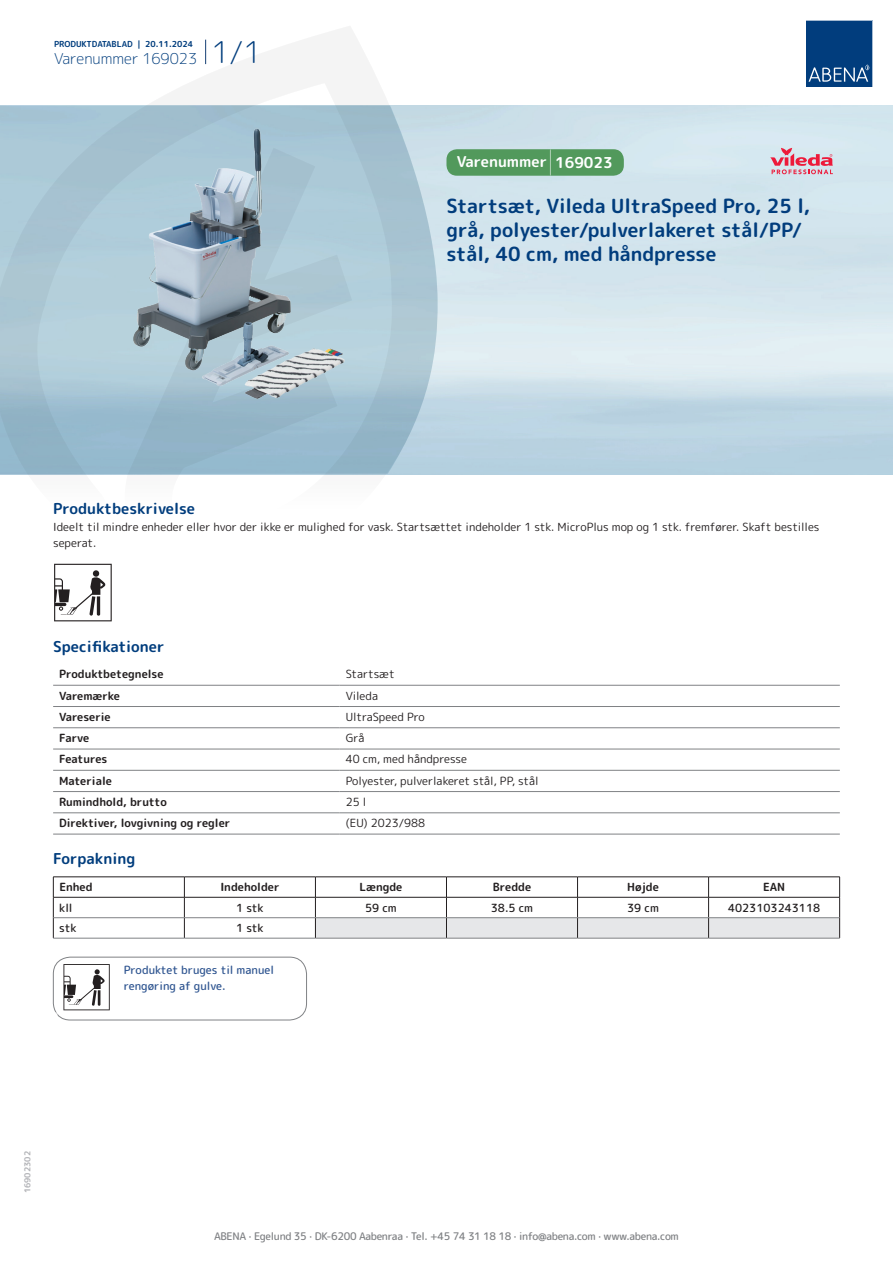
<style>
.page{position:relative;width:893px;height:1263px;background:#fff}
.page>*{position:absolute;margin:0;border:0;box-sizing:border-box;transform-origin:0 0}
.t1{font:700 19.5px/24px "Rounded Mplus 1 c";color:#013d7d}
.t2{font:700 15px "Rounded Mplus 1 c";color:#013d7d}
.t3{font:300 15px "Rounded Mplus 1 c";color:#013d7d}
.t4{font:700 15px "Rounded Mplus 1 c";color:#fff}
.t5{font:11.25px/16.5px "Rounded Mplus 1 c";color:#231f20}
.t6{font:700 11.25px "Rounded Mplus 1 c";color:#231f20}
.t7{font:500 11.25px "Rounded Mplus 1 c";color:#231f20}
.t8{font:500 11.25px/16.5px "Rounded Mplus 1 c";color:#305691}
.t9{font:500 10.5px "Rounded Mplus 1 c";letter-spacing:-.03em;color:#808285}
.t10{font:700 10.5px "Rounded Mplus 1 c";color:#fff}
.t11{font:700 8.25px "Rounded Mplus 1 c";color:#013d7d}
.t12{font:700 8.25px "Rounded Mplus 1 c";color:#b2b3b7}
.s1{font-size:30px}
.s2{font-size:25.5px}
</style>
<div class="page">
<svg style="left:0;top:26px;width:439px;height:538px"></svg>
<svg style="left:0;top:106px;width:438px;height:368px;background:#a6c3d2"></svg>
<svg style="left:205px;top:40px;width:1px;height:24px"></svg>
<svg style="left:806px;top:20px;width:67px;height:67px;background:#144b86"></svg>
<img style="left:129px;top:127px;width:220px;height:275px">
<svg style="left:54px;top:564px;width:58px;height:57px"></svg>
<hr style="left:53px;top:685px;width:287px;height:1px;background:#808285">
<hr style="left:340px;top:685px;width:500px;height:1px;background:#808285">
<hr style="left:53px;top:706px;width:287px;height:1px;background:#808285">
<hr style="left:340px;top:706px;width:500px;height:1px;background:#808285">
<hr style="left:53px;top:727px;width:287px;height:1px;background:#808285">
<hr style="left:340px;top:727px;width:500px;height:1px;background:#808285">
<hr style="left:53px;top:749px;width:287px;height:1px;background:#808285">
<hr style="left:340px;top:749px;width:500px;height:1px;background:#808285">
<hr style="left:53px;top:770px;width:287px;height:1px;background:#808285">
<hr style="left:340px;top:770px;width:500px;height:1px;background:#808285">
<hr style="left:53px;top:791px;width:287px;height:1px;background:#808285">
<hr style="left:340px;top:791px;width:500px;height:1px;background:#808285">
<hr style="left:53px;top:812px;width:287px;height:1px;background:#808285">
<hr style="left:340px;top:812px;width:500px;height:1px;background:#808285">
<hr style="left:53px;top:834px;width:287px;height:1px;background:#808285">
<hr style="left:340px;top:834px;width:500px;height:1px;background:#808285">
<hr style="left:53px;top:876px;width:131px;height:1px;background:#231f20">
<hr style="left:184px;top:876px;width:131px;height:1px;background:#231f20">
<hr style="left:315px;top:876px;width:131px;height:1px;background:#231f20">
<hr style="left:446px;top:876px;width:131px;height:1px;background:#231f20">
<hr style="left:577px;top:876px;width:132px;height:1px;background:#231f20">
<hr style="left:709px;top:876px;width:131px;height:1px;background:#231f20">
<hr style="left:53px;top:897px;width:131px;height:1px;background:#231f20">
<hr style="left:184px;top:897px;width:131px;height:1px;background:#231f20">
<svg style="left:53px;top:877px;width:1px;height:61px"></svg>
<svg style="left:184px;top:877px;width:1px;height:61px"></svg>
<svg style="left:315px;top:877px;width:525px;height:61px"></svg>
<hr style="left:54px;top:917px;width:130px;height:1px;background:#808285">
<hr style="left:184px;top:917px;width:131px;height:1px;background:#808285">
<hr style="left:315px;top:917px;width:131px;height:1px;background:#808285">
<hr style="left:446px;top:917px;width:131px;height:1px;background:#808285">
<hr style="left:577px;top:917px;width:132px;height:1px;background:#808285">
<hr style="left:709px;top:917px;width:130px;height:1px;background:#808285">
<hr style="left:53px;top:938px;width:131px;height:1px;background:#808285">
<hr style="left:184px;top:938px;width:131px;height:1px;background:#808285">
<hr style="left:315px;top:938px;width:131px;height:1px;background:#808285">
<hr style="left:446px;top:938px;width:131px;height:1px;background:#808285">
<hr style="left:577px;top:938px;width:132px;height:1px;background:#808285">
<hr style="left:709px;top:938px;width:131px;height:1px;background:#808285">
<svg style="left:63px;top:964px;width:47px;height:46px"></svg>
<div style="left:53px;top:957px;width:254px;height:63px;border:1px solid #808285;border-radius:17px"></div>
<div style="left:446px;top:149px;width:178px;height:27px;background:#52995c;border-radius:10px"></div>
<svg style="left:770px;top:148px;width:63px;height:26px;background:#dca6b5"></svg>
<p class="t11" style="left:54px;top:38px;width:141px">PRODUKTDATABLAD | 20.11.2024</p>
<h2 class="t3" style="left:54px;top:48px;width:209px">Varenummer 169023 <span class="s1">1/1</span></h2>
<h2 class="t4" style="left:457px;top:151px;width:157px">Varenummer <span class="s2">|</span> 169023</h2>
<h1 class="t1" style="left:446px;top:194px;width:365px">Startsæt, Vileda UltraSpeed Pro, 25 l, grå, polyester/pulverlakeret stål/PP/ stål, 40 cm, med håndpresse</h1>
<h2 class="t2" style="left:53px;top:498px;width:143px">Produktbeskrivelse</h2>
<p class="t5" style="left:53px;top:518px;width:768px">Ideelt til mindre enheder eller hvor der ikke er mulighed for vask. Startsættet indeholder 1 stk. MicroPlus mop og 1 stk. fremfører. Skaft bestilles seperat.</p>
<h2 class="t2" style="left:53px;top:635px;width:113px">Specifikationer</h2>
<p class="t6" style="left:59px;top:666px;width:106px">Produktbetegnelse</p>
<p class="t5" style="left:346px;top:666px;width:50px">Startsæt</p>
<p class="t6" style="left:59px;top:688px;width:62px">Varemærke</p>
<p class="t5" style="left:346px;top:687px;width:34px">Vileda</p>
<p class="t6" style="left:59px;top:709px;width:53px">Vareserie</p>
<p class="t5" style="left:346px;top:708px;width:81px">UltraSpeed Pro</p>
<p class="t6" style="left:59px;top:730px;width:32px">Farve</p>
<p class="t5" style="left:346px;top:730px;width:20px">Grå</p>
<p class="t6" style="left:59px;top:751px;width:50px">Features</p>
<p class="t5" style="left:346px;top:751px;width:123px">40 cm, med håndpresse</p>
<p class="t6" style="left:59px;top:773px;width:54px">Materiale</p>
<p class="t5" style="left:346px;top:772px;width:195px">Polyester, pulverlakeret stål, PP, stål</p>
<p class="t6" style="left:59px;top:794px;width:109px">Rumindhold, brutto</p>
<p class="t5" style="left:346px;top:794px;width:22px">25 l</p>
<p class="t6" style="left:59px;top:815px;width:173px">Direktiver, lovgivning og regler</p>
<p class="t5" style="left:346px;top:815px;width:81px">(EU) 2023/988</p>
<h2 class="t2" style="left:53px;top:848px;width:84px">Forpakning</h2>
<p class="t6" style="left:59px;top:879px;width:35px">Enhed</p>
<p class="t6" style="left:220px;top:879px;width:61px">Indeholder</p>
<p class="t6" style="left:359px;top:879px;width:44px">Længde</p>
<p class="t6" style="left:493px;top:879px;width:40px">Bredde</p>
<p class="t6" style="left:627px;top:879px;width:33px">Højde</p>
<p class="t6" style="left:763px;top:879px;width:24px">EAN</p>
<p class="t7" style="left:59px;top:900px;width:15px">kll</p>
<p class="t7" style="left:236px;top:900px;width:29px">1 stk</p>
<p class="t7" style="left:365px;top:900px;width:33px">59 cm</p>
<p class="t7" style="left:491px;top:900px;width:44px">38.5 cm</p>
<p class="t7" style="left:627px;top:900px;width:33px">39 cm</p>
<p class="t7" style="left:728px;top:900px;width:94px">4023103243118</p>
<p class="t7" style="left:59px;top:920px;width:19px">stk</p>
<p class="t7" style="left:236px;top:920px;width:29px">1 stk</p>
<p class="t8" style="left:124px;top:961px;width:152px">Produktet bruges til manuel rengøring af gulve.</p>
<p class="t10" style="left:53px;top:1009px;width:7px">*</p>
<p class="t12" style="left:22px;top:1193px;width:44px;rotate:-90deg">16902302</p>
<p class="t9" style="left:214px;top:1229px;width:466px">ABENA · Egelund 35 · DK-6200 Aabenraa · Tel. +45 74 31 18 18 · info@abena.com · www.abena.com</p>
</div>
